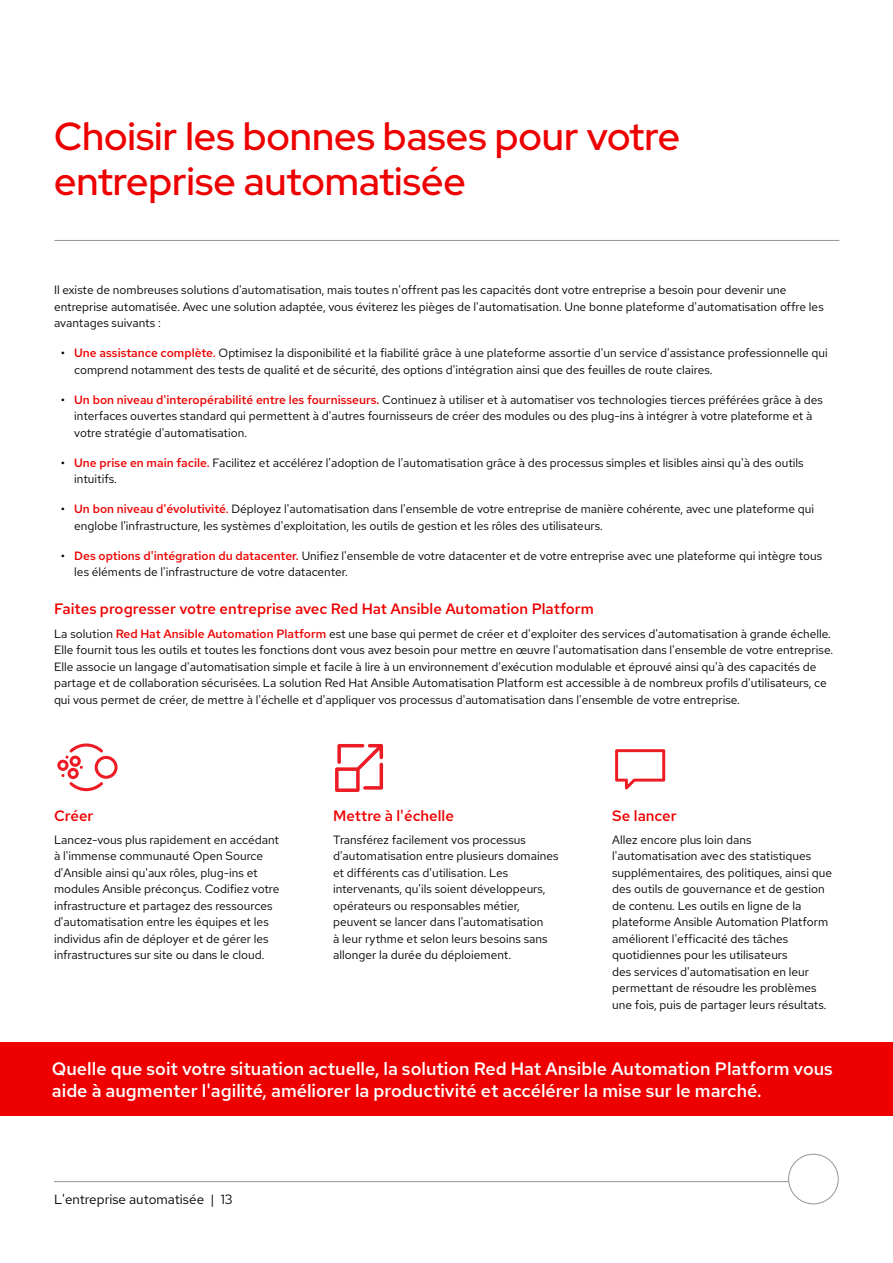
<style>
.page{position:relative;width:893px;height:1263px;background:#fff}
.page>*{position:absolute;margin:0;border:0;box-sizing:border-box;transform-origin:0 0}
.t1{font:500 39px/45px "Red Hat Display";color:#e00}
.t2{font:500 18px/21.6px "Red Hat Text";color:#fff}
.t3{font:500 15px "Red Hat Text";color:#e00}
.t4{font:13.5px "Red Hat Text";color:#000}
.t5{font:12px/16.5px "Red Hat Text";color:#000}
.s1{font-weight:500}
.s2{font-weight:500;color:#e00}
</style>
<div class="page">
<hr style="left:54px;top:240px;width:785px;height:1px;background:#939598">
<div style="left:0;top:1042px;width:893px;height:74px;background:#e00"></div>
<svg style="left:57px;top:743px;width:61px;height:48px"></svg>
<svg style="left:615px;top:749px;width:50px;height:40px"></svg>
<svg style="left:335px;top:744px;width:48px;height:48px"></svg>
<hr style="left:54px;top:1181px;width:734px;height:1px;background:#939598">
<div style="left:788px;top:1154px;width:51px;height:50px;border:1px solid #939598;border-radius:50%"></div>
<h1 class="t1" style="left:54px;top:113px;width:627px">Choisir les bonnes bases pour votre entreprise automatisée</h1>
<p class="t5" style="left:54px;top:281px;width:771px">Il existe de nombreuses solutions d'automatisation, mais toutes n'offrent pas les capacités dont votre entreprise a besoin pour devenir une entreprise automatisée. Avec une solution adaptée, vous éviterez les pièges de l'automatisation. Une bonne plateforme d'automatisation offre les avantages suivants :</p>
<p class="t5" style="left:74px;top:344px;width:755px;text-indent:-14px"><span class="s1">•</span> <span class="s2">Une assistance complète.</span> Optimisez la disponibilité et la fiabilité grâce à une plateforme assortie d'un service d'assistance professionnelle qui comprend notamment des tests de qualité et de sécurité, des options d'intégration ainsi que des feuilles de route claires.</p>
<p class="t5" style="left:74px;top:391px;width:750px;text-indent:-14px"><span class="s1">•</span> <span class="s2">Un bon niveau d'interopérabilité entre les fournisseurs.</span> Continuez à utiliser et à automatiser vos technologies tierces préférées grâce à des interfaces ouvertes standard qui permettent à d'autres fournisseurs de créer des modules ou des plug-ins à intégrer à votre plateforme et à votre stratégie d'automatisation.</p>
<p class="t5" style="left:74px;top:454px;width:731px;text-indent:-14px"><span class="s1">•</span> <span class="s2">Une prise en main facile.</span> Facilitez et accélérez l'adoption de l'automatisation grâce à des processus simples et lisibles ainsi qu'à des outils intuitifs.</p>
<p class="t5" style="left:74px;top:500px;width:741px;text-indent:-14px"><span class="s1">•</span> <span class="s2">Un bon niveau d'évolutivité.</span> Déployez l'automatisation dans l'ensemble de votre entreprise de manière cohérente, avec une plateforme qui englobe l'infrastructure, les systèmes d'exploitation, les outils de gestion et les rôles des utilisateurs.</p>
<p class="t5" style="left:74px;top:547px;width:749px;text-indent:-14px"><span class="s1">•</span> <span class="s2">Des options d'intégration du datacenter.</span> Unifiez l'ensemble de votre datacenter et de votre entreprise avec une plateforme qui intègre tous les éléments de l'infrastructure de votre datacenter.</p>
<p class="t3" style="left:54px;top:599px;width:541px">Faites progresser votre entreprise avec Red Hat Ansible Automation Platform</p>
<p class="t5" style="left:54px;top:625px;width:780px">La solution <span class="s2">Red Hat Ansible Automation Platform</span> est une base qui permet de créer et d'exploiter des services d'automatisation à grande échelle.<br>Elle fournit tous les outils et toutes les fonctions dont vous avez besoin pour mettre en œuvre l'automatisation dans l'ensemble de votre entreprise.<br>Elle associe un langage d'automatisation simple et facile à lire à un environnement d'exécution modulable et éprouvé ainsi qu'à des capacités de partage et de collaboration sécurisées. La solution Red Hat Ansible Automatisation Platform est accessible à de nombreux profils d'utilisateurs, ce qui vous permet de créer, de mettre à l'échelle et d'appliquer vos processus d'automatisation dans l'ensemble de votre entreprise.</p>
<p class="t3" style="left:54px;top:805px;width:41px">Créer</p>
<p class="t5" style="left:54px;top:831px;width:227px">Lancez-vous plus rapidement en accédant à l'immense communauté Open Source d'Ansible ainsi qu'aux rôles, plug-ins et modules Ansible préconçus. Codifiez votre infrastructure et partagez des ressources d'automatisation entre les équipes et les individus afin de déployer et de gérer les infrastructures sur site ou dans le cloud.</p>
<p class="t3" style="left:333px;top:805px;width:122px">Mettre à l'échelle</p>
<p class="t5" style="left:333px;top:831px;width:227px">Transférez facilement vos processus d'automatisation entre plusieurs domaines et différents cas d'utilisation. Les intervenants, qu'ils soient développeurs, opérateurs ou responsables métier, peuvent se lancer dans l'automatisation<br>à leur rythme et selon leurs besoins sans allonger la durée du déploiement.</p>
<p class="t3" style="left:612px;top:805px;width:66px">Se lancer</p>
<p class="t5" style="left:612px;top:831px;width:221px">Allez encore plus loin dans l'automatisation avec des statistiques supplémentaires, des politiques, ainsi que des outils de gouvernance et de gestion de contenu. Les outils en ligne de la plateforme Ansible Automation Platform améliorent l'efficacité des tâches quotidiennes pour les utilisateurs<br>des services d'automatisation en leur permettant de résoudre les problèmes une fois, puis de partager leurs résultats.</p>
<h2 class="t2" style="left:52px;top:1058px;width:782px">Quelle que soit votre situation actuelle, la solution Red Hat Ansible Automation Platform vous aide à augmenter l'agilité, améliorer la productivité et accélérer la mise sur le marché.</h2>
<p class="t4" style="left:54px;top:1190px;width:180px">L'entreprise automatisée | 13</p>
</div>
